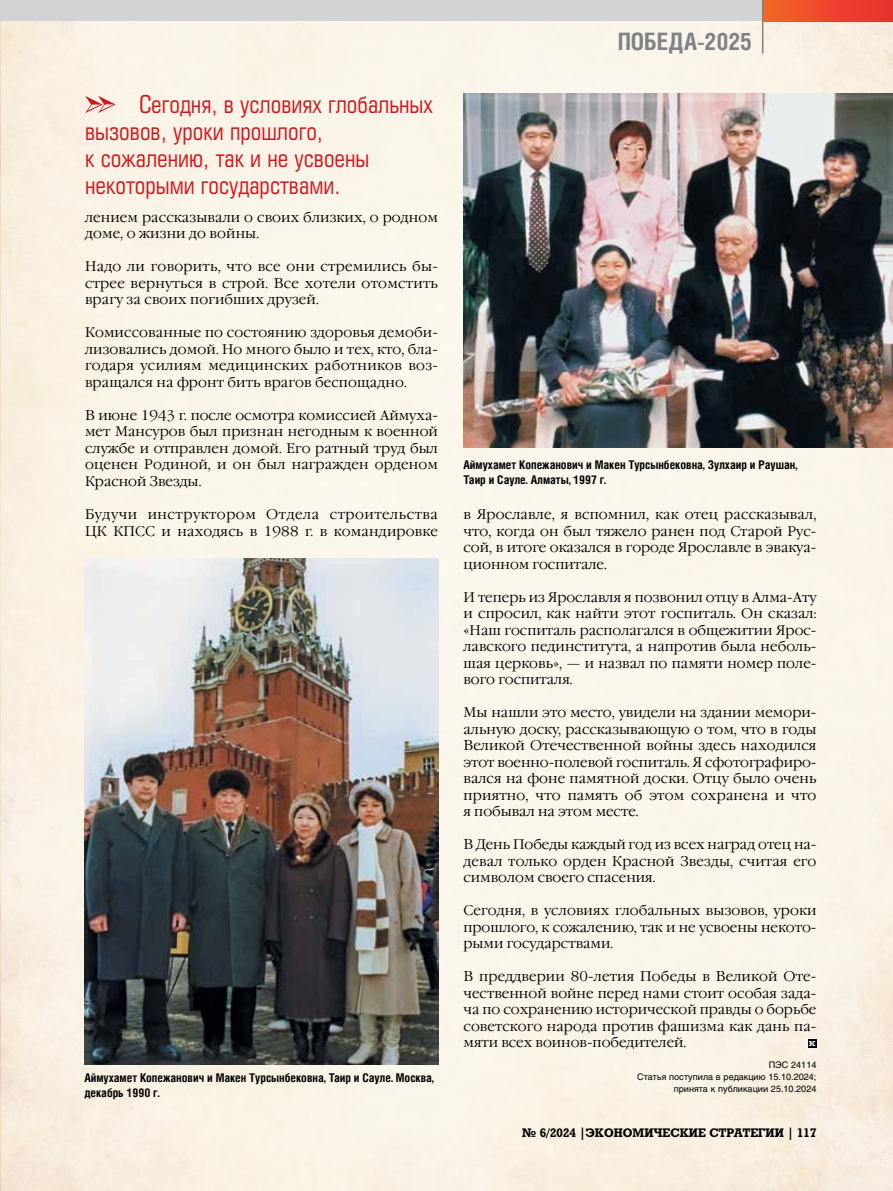
<style>
.page{position:relative;width:893px;height:1191px;background:#fff}
.page>*{position:absolute;margin:0;border:0;box-sizing:border-box;transform-origin:0 0}
.t1{font:24px/27px "Europe Condensed C";color:#d0181f}
.t2{font:700 24px "Helios Cond C";letter-spacing:-.005em;color:#808285}
.t3{font:13.95px/16.5px "Garamond C";letter-spacing:.01em;color:#000;text-align:justify}
.t4{font:13.95px/16.5px "Garamond C";letter-spacing:.04em;color:#000}
.t5{font:700 12px/15px "Helios Cond C";color:#000}
.t6{font:700 12px "Rodeo C";color:#000}
.t7{font:9px/12px "Helios C";color:#000;text-align:right}
.t8{font:9px "Hermes C";color:#fff}
</style>
<div class="page">
<img style="left:0;top:21px;width:893px;height:1170px">
<div style="left:0;top:0;width:893px;height:21px;background:#d1d3d4"></div>
<div style="left:763px;top:0;width:130px;height:21px;background:linear-gradient(to right,#f36525,#ea2c32)"></div>
<hr style="left:762px;top:0;width:1px;height:54px;background:#808285">
<img style="left:463px;top:94px;width:430px;height:354px">
<img style="left:85px;top:558px;width:354px;height:506px">
<div style="left:808px;top:1039px;width:8px;height:8px;background:#000"></div>
<svg style="left:85px;top:96px;width:31px;height:17px"></svg>
<h1 class="t1" style="left:85px;top:91px;width:349px;text-indent:54px">Сегодня, в условиях глобальных вызовов, уроки прошлого,<br>к сожалению, так и не усвоены некоторыми государствами.</h1>
<h1 class="t2" style="left:618px;top:27px;width:136px">ПОБЕДА-2025</h1>
<p class="t3" style="left:85px;top:209px;width:354px">лением рассказывали о своих близких, о родном доме, о жизни до войны.</p>
<p class="t3" style="left:85px;top:259px;width:354px">Надо ли говорить, что все они стремились бы&shy;стрее вернуться в строй. Все хотели отомстить врагу за своих погибших друзей.</p>
<p class="t3" style="left:85px;top:325px;width:354px">Комиссованные по состоянию здоровья демоби&shy;лизовались домой. Но много было и тех, кто, бла&shy;годаря усилиям медицинских работников воз&shy;вращался на фронт бить врагов беспощадно.</p>
<p class="t3" style="left:85px;top:407px;width:354px">В июне 1943 г. после осмотра комиссией Аймуха&shy;мет Мансуров был признан негодным к военной службе и отправлен домой. Его ратный труд был оценен Родиной, и он был награжден орденом Красной Звезды.</p>
<p class="t4" style="left:85px;top:506px;width:354px">Будучи инструктором Отдела строительства<br>ЦК КПСС и находясь в 1988 г. в командировке</p>
<p class="t3" style="left:463px;top:506px;width:354px">в Ярославле, я вспомнил, как отец рассказывал, что, когда он был тяжело ранен под Старой Рус&shy;сой, в итоге оказался в городе Ярославле в эвакуа&shy;ционном госпитале.</p>
<p class="t3" style="left:463px;top:589px;width:354px">И теперь из Ярославля я позвонил отцу в Алма-Ату и спросил, как найти этот госпиталь. Он сказал: «Наш госпиталь располагался в общежитии Ярос&shy;лавского пединститута, а напротив была неболь&shy;шая церковь», — и назвал по памяти номер поле&shy;вого госпиталя.</p>
<p class="t3" style="left:463px;top:704px;width:354px">Мы нашли это место, увидели на здании мемори&shy;альную доску, рассказывающую о том, что в годы Великой Отечественной войны здесь находился этот военно-полевой госпиталь. Я сфотографиро&shy;вался на фоне памятной доски. Отцу было очень приятно, что память об этом сохранена и что я побывал на этом месте.</p>
<p class="t3" style="left:463px;top:836px;width:354px">В День Победы каждый год из всех наград отец на&shy;девал только орден Красной Звезды, считая его символом своего спасения.</p>
<p class="t3" style="left:463px;top:902px;width:354px">Сегодня, в условиях глобальных вызовов, уроки прошлого, к сожалению, так и не усвоены некото&shy;рыми государствами.</p>
<p class="t3" style="left:463px;top:968px;width:354px">В преддверии 80-летия Победы в Великой Оте&shy;чественной войне перед нами стоит особая зада&shy;ча по сохранению исторической правды о борьбе советского народа против фашизма как дань па&shy;мяти всех воинов-победителей.</p>
<p class="t5" style="left:463px;top:457px;width:335px">Аймухамет Копежанович и Макен Турсынбековна, Зулхаир и Раушан,<br>Таир и Сауле. Алматы, 1997 г.</p>
<p class="t8" style="left:809px;top:1037px;width:8px">эс</p>
<p class="t7" style="left:637px;top:1058px;width:181px">ПЭС 24114<br>Статья поступила в редакцию 15.10.2024; принята к публикации 25.10.2024</p>
<p class="t5" style="left:84px;top:1070px;width:351px">Аймухамет Копежанович и Макен Турсынбековна, Таир и Сауле. Москва, декабрь 1990 г.</p>
<p class="t6" style="left:522px;top:1125px;width:296px">№ 6/2024 |ЭКОНОМИЧЕСКИЕ СТРАТЕГИИ | 117</p>
</div>
